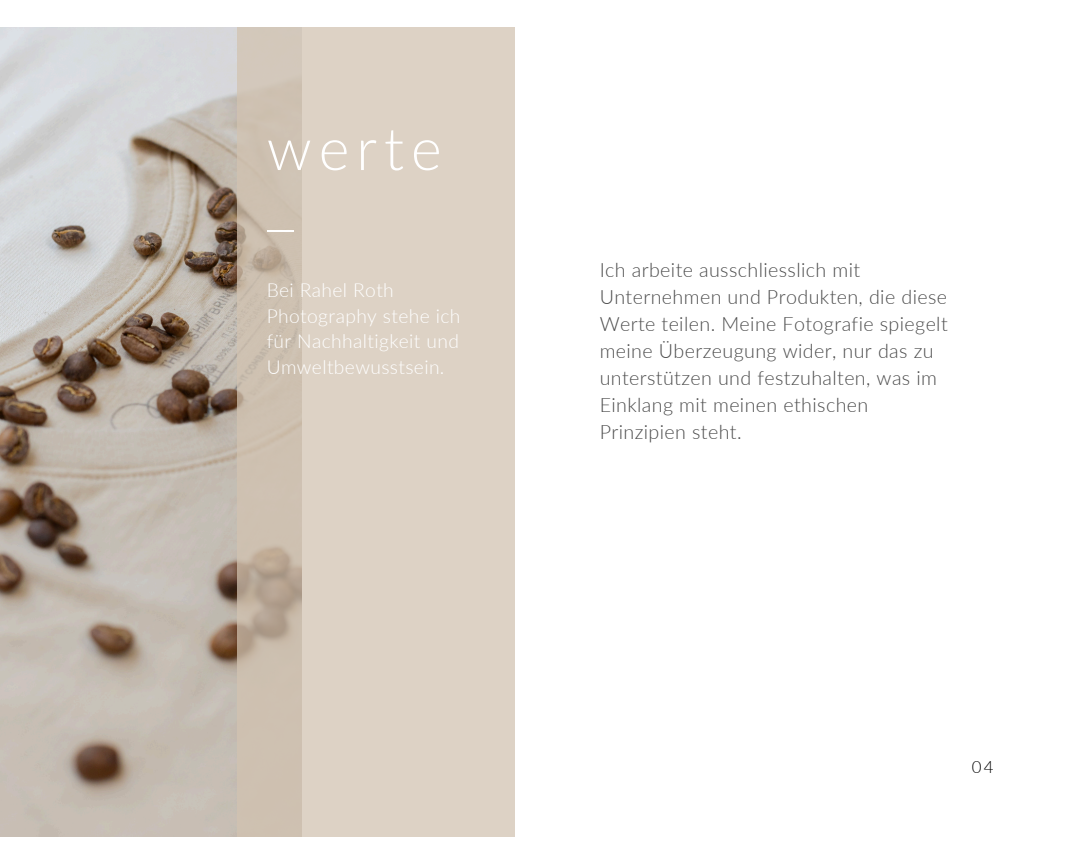
<style>
.page{position:relative;width:1080px;height:864px;background:#fff}
.page>*{position:absolute;margin:0;border:0;box-sizing:border-box;transform-origin:0 0}
.t1{font:300 59.1px "Lato";letter-spacing:.115em;color:#fff}
.t2{font:300 19.65px/27px "Lato";letter-spacing:.02em;color:#4b4b4b}
.t3{font:300 19.2px/25.8px "Lato";letter-spacing:.02em;color:#fff}
.t4{font:300 16.95px "Lato";color:#000}
</style>
<div class="page">
<img style="left:0;top:27px;width:237px;height:810px">
<svg style="left:237px;top:27px;width:278px;height:810px;fill:#ddd2c5"></svg>
<svg style="left:267px;top:231px;width:27px;height:1px"></svg>
<p class="t1" style="left:267px;top:112px;width:177px">werte</p>
<p class="t3" style="left:267px;top:276px;width:195px">Bei Rahel Roth<br>Photography stehe ich für Nachhaltigkeit und<br>Umweltbewusstsein.</p>
<h1 class="t2" style="left:600px;top:256px;width:350px">Ich arbeite ausschliesslich mit Unternehmen und Produkten, die diese Werte teilen. Meine Fotografie spiegelt meine Überzeugung wider, nur das zu unterstützen und festzuhalten, was im Einklang mit meinen ethischen Prinzipien steht.</h1>
<p class="t4" style="left:972px;top:756px;width:23px">04</p>
</div>
